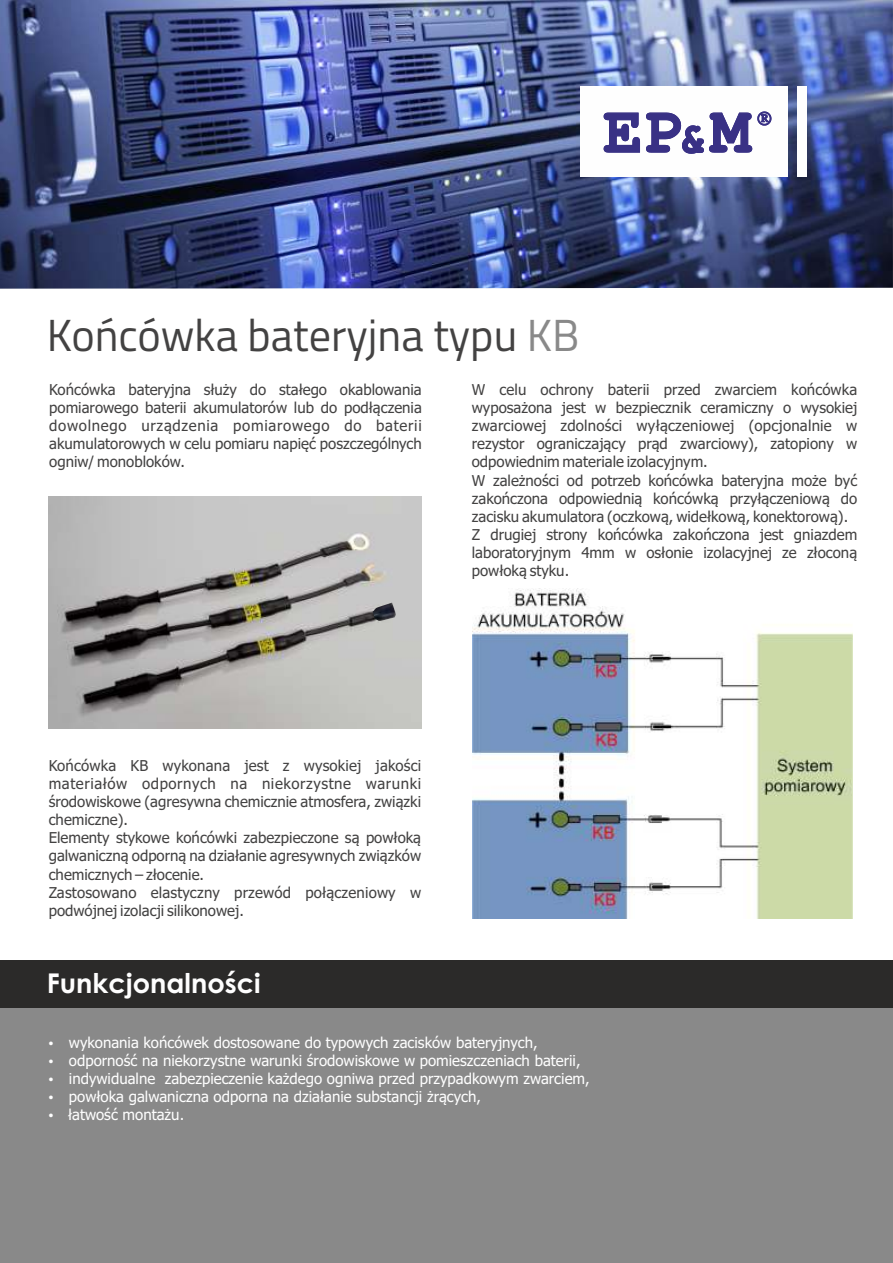
<style>
.page{position:relative;width:893px;height:1263px;background:#fff}
.page>*{position:absolute;margin:0;border:0;box-sizing:border-box;transform-origin:0 0}
.t1{font:45px "Titillium";color:#434242}
.t2{font:700 27.15px "Century Gothic";color:#fefefe}
.t3{font:15px/18.1px "Tahoma";color:#434242}
.t4{font:15px/18.1px "Tahoma";color:#fefefe}
.s1{color:#898989}
</style>
<div class="page">
<div style="left:0;top:1008px;width:893px;height:255px;background:#898989"></div>
<img style="left:0;top:0;width:893px;height:289px">
<div style="left:580px;top:86px;width:208px;height:91px;background:#fefefe"></div>
<div style="left:797px;top:86px;width:10px;height:91px;background:#fefefe"></div>
<svg style="left:604px;top:113px;width:36px;height:39px"></svg>
<svg style="left:646px;top:112px;width:125px;height:42px"></svg>
<div style="left:0;top:960px;width:893px;height:48px;background:#2b2a29"></div>
<img style="left:49px;top:496px;width:372px;height:232px">
<img style="left:373px;top:603px;width:23px;height:18px">
<img style="left:473px;top:588px;width:379px;height:330px">
<h1 class="t1" style="left:47px;top:317px;width:534px">Końcówka bateryjna typu <span class="s1">KB</span></h1>
<p class="t3" style="left:49px;top:382px;width:374px;text-align:justify">Końcówka bateryjna służy do stałego okablowania pomiarowego baterii akumulatorów lub do podłączenia dowolnego urządzenia pomiarowego do baterii akumulatorowych w celu pomiaru napięć poszczególnych ogniw/ monobloków.</p>
<p class="t3" style="left:472px;top:382px;width:387px">W celu ochrony baterii przed zwarciem końcówka wyposażona jest w bezpiecznik ceramiczny o wysokiej zwarciowej zdolności wyłączeniowej (opcjonalnie w rezystor ograniczający prąd zwarciowy), zatopiony w odpowiednim materiale izolacyjnym.<br>W zależności od potrzeb końcówka bateryjna może być zakończona odpowiednią końcówką przyłączeniową do zacisku akumulatora (oczkową, widełkową, konektorową).<br>Z drugiej strony końcówka zakończona jest gniazdem laboratoryjnym 4mm w osłonie izolacyjnej ze złoconą powłoką styku.</p>
<p class="t3" style="left:49px;top:758px;width:374px">Końcówka KB wykonana jest z wysokiej jakości materiałów odpornych na niekorzystne warunki środowiskowe (agresywna chemicznie atmosfera, związki chemiczne).<br>Elementy stykowe końcówki zabezpieczone są powłoką galwaniczną odporną na działanie agresywnych związków chemicznych – złocenie.<br>Zastosowano elastyczny przewód połączeniowy w podwójnej izolacji silikonowej.</p>
<h2 class="t2" style="left:47px;top:973px;width:215px">Funkcjonalności</h2>
<p class="t4" style="left:68px;top:1034px;width:523px">wykonania końcówek dostosowane do typowych zacisków bateryjnych, odporność na niekorzystne warunki środowiskowe w pomieszczeniach baterii, indywidualne zabezpieczenie każdego ogniwa przed przypadkowym zwarciem, powłoka galwaniczna odporna na działanie substancji żrących,<br>łatwość montażu.</p>
</div>
